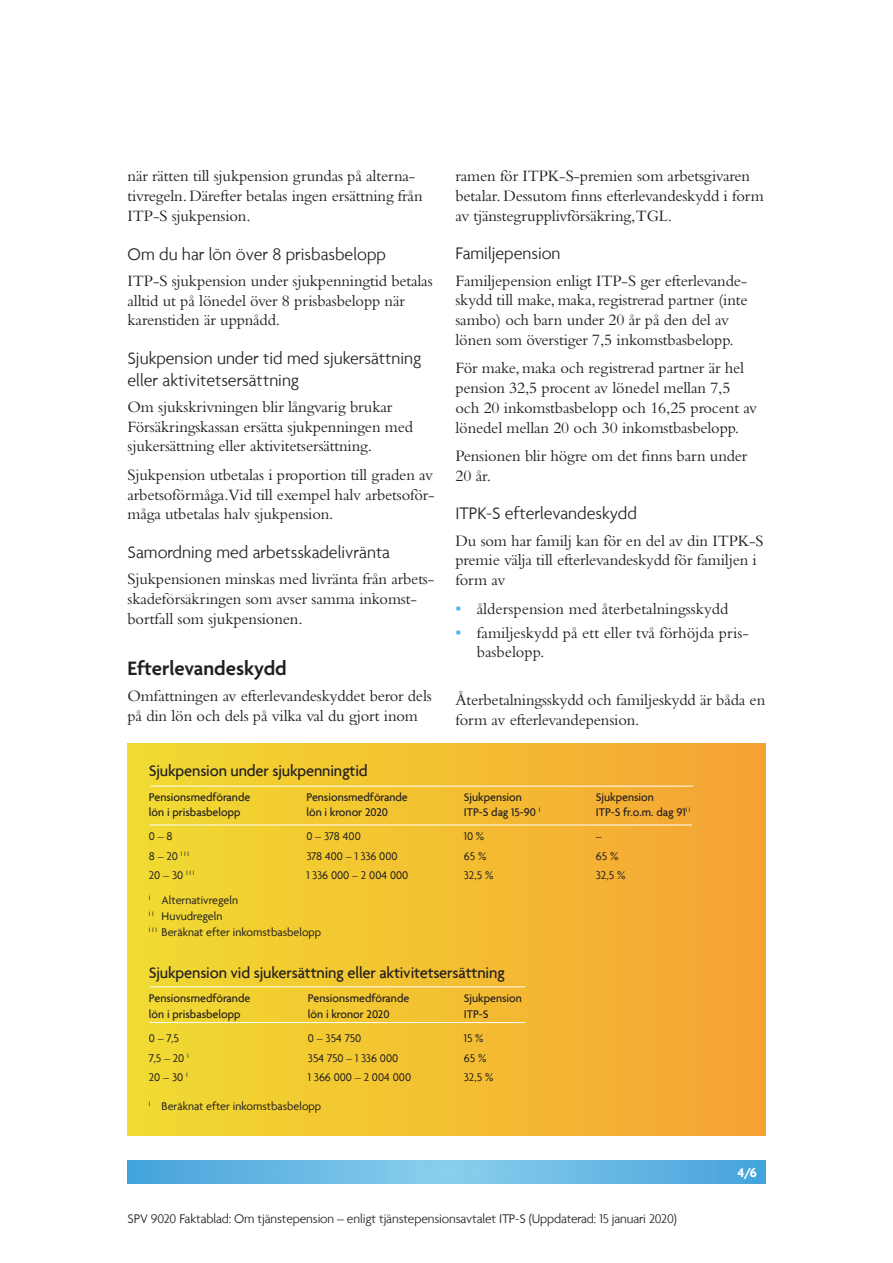
<style>
.page{position:relative;width:893px;height:1263px;background:#fff}
.page>*{position:absolute;margin:0;border:0;box-sizing:border-box;transform-origin:0 0}
.Mellanrubrik_1{font:600 21px "Agenda";color:#231f20}
.Mellanrubrik_2{font:300 18px/21.6px "Agenda";color:#231f20}
.Brödtext{font:16.5px/19.8px "Bembo Std";letter-spacing:-.01em;color:#231f20}
.Exempelrubrik{font:500 16.5px "Agenda";letter-spacing:-.01em;color:#231f20}
.t1{font:300 13.5px "Agenda";letter-spacing:-.01em;color:#231f20}
.t2{font:700 13.5px "Agenda";color:#fff}
.Fakta_tabell{font:500 12px "Agenda";color:#231f20}
.Fakta_tabell-2{font:12px "Agenda";color:#231f20}
.Fakta_bröd{font:12px/15.8px "Agenda";color:#231f20}
.s1{font-family:"Myriad Pro";font-size:21px;color:#4bb8e9}
</style>
<div class="page">
<svg style="left:128px;top:1160px;width:637px;height:23px;background:#67b8e3"></svg>
<div style="left:128px;top:743px;width:637px;height:392px;background:linear-gradient(to right,#f1dc31,#f5a335)"></div>
<hr style="left:149px;top:1022px;width:376px;height:1px;background:#fff">
<hr style="left:149px;top:986px;width:376px;height:1px;background:#fff">
<hr style="left:149px;top:825px;width:543px;height:1px;background:#fff">
<hr style="left:151px;top:786px;width:542px;height:1px;background:#fff">
<p class="Brödtext" style="left:128px;top:166px;width:297px">när rätten till sjukpension grundas på alterna&shy;tivregeln. Därefter betalas ingen ersättning från<br>ITP-S sjukpension.</p>
<p class="Mellanrubrik_2" style="left:128px;top:243px;width:260px">Om du har lön över 8 prisbasbelopp</p>
<p class="Brödtext" style="left:128px;top:270px;width:307px">ITP-S sjukpension under sjukpenningtid betalas alltid ut på lönedel över 8 prisbasbelopp när karenstiden är uppnådd.</p>
<p class="Mellanrubrik_2" style="left:128px;top:347px;width:295px">Sjukpension under tid med sjukersättning eller aktivitetsersättning</p>
<p class="Brödtext" style="left:128px;top:396px;width:287px">Om sjukskrivningen blir långvarig brukar<br>Försäkringskassan ersätta sjukpenningen med sjukersättning eller aktivitetsersättning.</p>
<p class="Brödtext" style="left:128px;top:464px;width:309px;text-align:justify">Sjukpension utbetalas i proportion till graden av arbetsoförmåga.Vid till exempel halv arbetsoför&shy;måga utbetalas halv sjukpension.</p>
<p class="Mellanrubrik_2" style="left:128px;top:541px;width:264px">Samordning med arbetsskadelivränta</p>
<p class="Brödtext" style="left:128px;top:569px;width:308px">Sjukpensionen minskas med livränta från arbets&shy;skadeförsäkringen som avser samma inkomst&shy;bortfall som sjukpensionen.</p>
<p class="Mellanrubrik_1" style="left:128px;top:656px;width:161px">Efterlevandeskydd</p>
<p class="Brödtext" style="left:128px;top:685px;width:306px">Omfattningen av efterlevandeskyddet beror dels på din lön och dels på vilka val du gjort inom</p>
<p class="Brödtext" style="left:455px;top:166px;width:310px">ramen för ITPK-S-premien som arbetsgivaren betalar. Dessutom finns efterlevandeskydd i form av tjänstegrupplivförsäkring,TGL.</p>
<p class="Mellanrubrik_2" style="left:455px;top:242px;width:107px">Familjepension</p>
<p class="Brödtext" style="left:455px;top:270px;width:294px">Familjepension enligt ITP-S ger efterlevande&shy;skydd till make, maka, registrerad partner (inte sambo) och barn under 20 år på den del av lönen som överstiger 7,5 inkomstbasbelopp.</p>
<p class="Brödtext" style="left:455px;top:358px;width:303px">För make, maka och registrerad partner är hel pension 32,5 procent av lönedel mellan 7,5 och 20 inkomstbasbelopp och 16,25 procent av lönedel mellan 20 och 30 inkomstbasbelopp.</p>
<p class="Brödtext" style="left:455px;top:446px;width:293px">Pensionen blir högre om det finns barn under<br>20 år.</p>
<p class="Mellanrubrik_2" style="left:455px;top:502px;width:183px">ITPK-S efterlevandeskydd</p>
<p class="Brödtext" style="left:455px;top:530px;width:310px">Du som har familj kan för en del av din ITPK-S premie välja till efterlevandeskydd för familjen i form av</p>
<p class="Brödtext" style="left:455px;top:598px;width:274px"><span class="s1">•</span> ålderspension med återbetalningsskydd</p>
<p class="Brödtext" style="left:477px;top:622px;width:274px;text-indent:-21px"><span class="s1">•</span> familjeskydd på ett eller två förhöjda pris&shy;basbelopp.</p>
<p class="Brödtext" style="left:455px;top:689px;width:311px">Återbetalningsskydd och familjeskydd är båda en form av efterlevandepension.</p>
<p class="Exempelrubrik" style="left:149px;top:761px;width:220px">Sjukpension under sjukpenningtid</p>
<p class="Fakta_tabell" style="left:149px;top:789px;width:103px">Pensionsmedförande</p>
<p class="Fakta_tabell" style="left:306px;top:789px;width:103px">Pensionsmedförande</p>
<p class="Fakta_tabell" style="left:464px;top:789px;width:60px">Sjukpension</p>
<p class="Fakta_tabell" style="left:596px;top:789px;width:60px">Sjukpension</p>
<p class="Fakta_tabell" style="left:149px;top:805px;width:93px">lön i prisbasbelopp</p>
<p class="Fakta_tabell" style="left:306px;top:805px;width:83px">lön i kronor 2020</p>
<p class="Fakta_tabell" style="left:464px;top:805px;width:78px">ITP-S dag 15-90 <sup>I</sup></p>
<p class="Fakta_tabell" style="left:596px;top:805px;width:96px">ITP-S fr.o.m. dag 91<sup>I</sup> <sup>I</sup></p>
<p class="Fakta_tabell-2" style="left:149px;top:829px;width:25px">0 – 8</p>
<p class="Fakta_tabell-2" style="left:306px;top:829px;width:56px">0 – 378 400</p>
<p class="Fakta_tabell-2" style="left:464px;top:829px;width:22px">10 %</p>
<p class="Fakta_tabell-2" style="left:596px;top:829px;width:7px">–</p>
<p class="Fakta_tabell-2" style="left:149px;top:849px;width:42px">8 – 20 <sup>I</sup> <sup>I</sup> <sup>I</sup></p>
<p class="Fakta_tabell-2" style="left:306px;top:849px;width:93px">378 400 – 1 336 000</p>
<p class="Fakta_tabell-2" style="left:464px;top:849px;width:24px">65 %</p>
<p class="Fakta_tabell-2" style="left:596px;top:849px;width:24px">65 %</p>
<p class="Fakta_tabell-2" style="left:149px;top:868px;width:47px">20 – 30 <sup>I</sup> <sup>I</sup> <sup>I</sup></p>
<p class="Fakta_tabell-2" style="left:306px;top:868px;width:104px">1 336 000 – 2 004 000</p>
<p class="Fakta_tabell-2" style="left:464px;top:868px;width:31px">32,5 %</p>
<p class="Fakta_tabell-2" style="left:596px;top:868px;width:31px">32,5 %</p>
<p class="Fakta_bröd" style="left:149px;top:892px;width:91px"><sup>I</sup> Alternativregeln</p>
<p class="Fakta_bröd" style="left:149px;top:908px;width:174px"><sup>I</sup> <sup>I</sup> Huvudregeln<br><sup>I</sup> <sup>I</sup> <sup>I</sup> Beräknat efter inkomstbasbelopp</p>
<p class="Exempelrubrik" style="left:149px;top:963px;width:358px">Sjukpension vid sjukersättning eller aktivitetsersättning</p>
<p class="Fakta_tabell" style="left:149px;top:991px;width:103px">Pensionsmedförande</p>
<p class="Fakta_tabell" style="left:308px;top:991px;width:103px">Pensionsmedförande</p>
<p class="Fakta_tabell" style="left:464px;top:991px;width:60px">Sjukpension</p>
<p class="Fakta_tabell" style="left:149px;top:1007px;width:93px">lön i prisbasbelopp</p>
<p class="Fakta_tabell" style="left:308px;top:1007px;width:83px">lön i kronor 2020</p>
<p class="Fakta_tabell" style="left:464px;top:1007px;width:26px">ITP-S</p>
<p class="Fakta_tabell-2" style="left:149px;top:1031px;width:32px">0 – 7,5</p>
<p class="Fakta_tabell-2" style="left:308px;top:1031px;width:55px">0 – 354 750</p>
<p class="Fakta_tabell-2" style="left:464px;top:1031px;width:21px">15 %</p>
<p class="Fakta_tabell-2" style="left:149px;top:1051px;width:42px">7,5 – 20 <sup>I</sup></p>
<p class="Fakta_tabell-2" style="left:308px;top:1051px;width:92px">354 750 – 1 336 000</p>
<p class="Fakta_tabell-2" style="left:464px;top:1051px;width:24px">65 %</p>
<p class="Fakta_tabell-2" style="left:149px;top:1070px;width:40px">20 – 30 <sup>I</sup></p>
<p class="Fakta_tabell-2" style="left:308px;top:1070px;width:105px">1 366 000 – 2 004 000</p>
<p class="Fakta_tabell-2" style="left:464px;top:1070px;width:31px">32,5 %</p>
<p class="Fakta_bröd" style="left:149px;top:1098px;width:174px"><sup>I</sup> Beräknat efter inkomstbasbelopp</p>
<p class="t1" style="left:128px;top:1210px;width:551px">SPV 9020 Faktablad: Om tjänstepension – enligt tjänstepensionsavtalet ITP-S (Uppdaterad: 15 januari 2020)</p>
<p class="t2" style="left:738px;top:1164px;width:21px">4/6</p>
</div>
